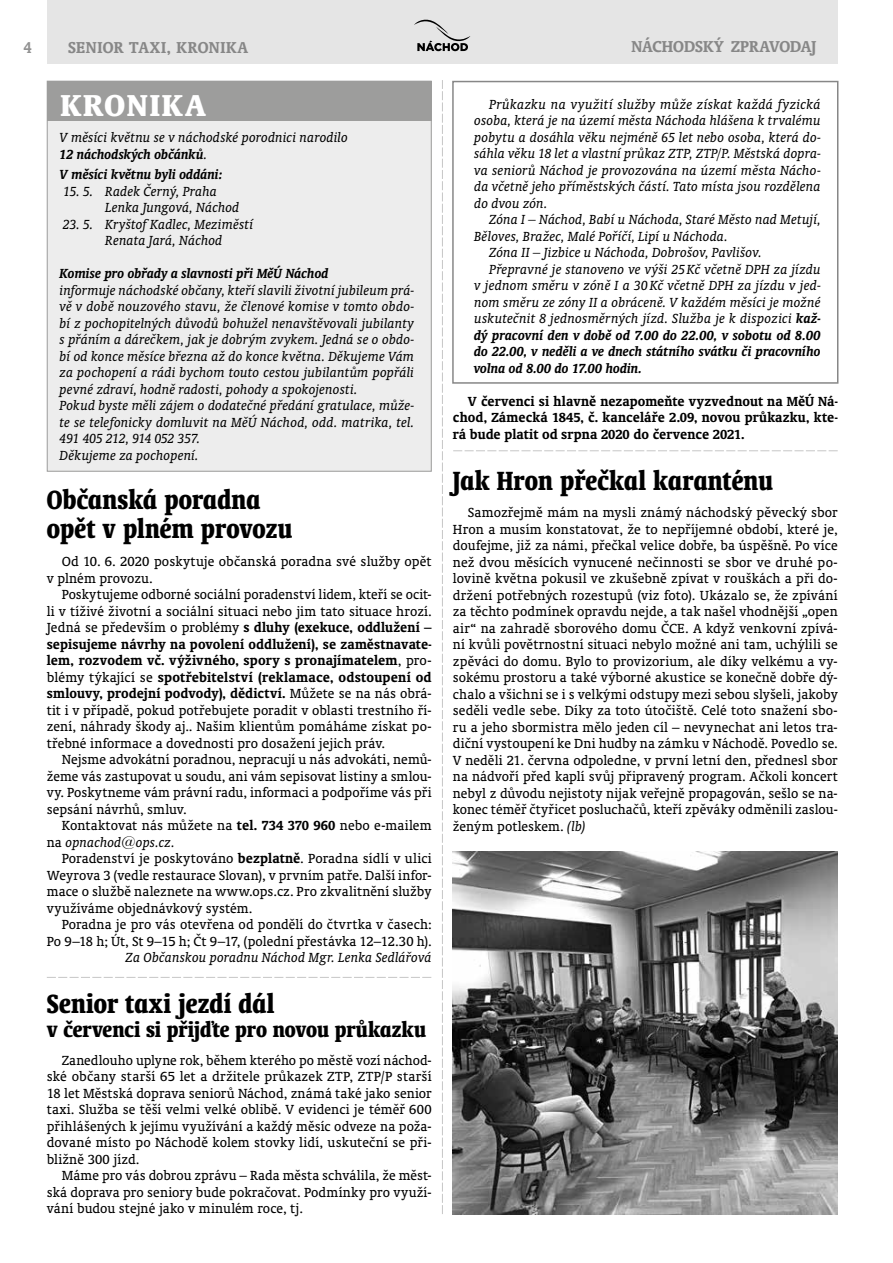
<style>
.page{position:relative;width:893px;height:1263px;background:#fff}
.page>*{position:absolute;margin:0;border:0;box-sizing:border-box;transform-origin:0 0}
.t1{font:700 condensed 34.5px "Oranda AT";letter-spacing:.055em;color:#fff;scale:1.05 1}
.t2{font:700 condensed 30px/28.5px "Oranda AT";letter-spacing:.01em;color:#000;scale:.92 1}
.t3{font:700 condensed 24px "Oranda AT";color:#000;scale:.95 1}
.t4{font:700 18px "Oranda AT";letter-spacing:.035em;color:#878787}
.t5{font:700 18px "Oranda AT";letter-spacing:.015em;color:#878787}
.t6{font:700 18px "Oranda AT";color:#929292;scale:.9 1}
.t7{font:15px/16.5px "Oranda AT";letter-spacing:.005em;color:#000;text-align:justify}
.t8{font:italic 15px/16.5px "Oranda AT";letter-spacing:.005em;color:#000}
.t9{font:italic 700 15px "Oranda AT";letter-spacing:.005em;color:#000}
.t10{font:700 15px/16.5px "Oranda AT";color:#000;text-align:justify}
.s1{font-weight:700}
.s2{font-style:italic}
</style>
<div class="page">
<div style="left:47px;top:0;width:791px;height:64px;background:#e5e5e5"></div>
<svg style="left:414px;top:19px;width:56px;height:32px"></svg>
<svg style="left:442px;top:80px;width:1px;height:1134px"></svg>
<div style="left:47px;top:81px;width:384px;height:390px;background:#ededed"></div>
<div style="left:48px;top:82px;width:384px;height:39px;background:#9d9d9c"></div>
<svg style="left:453px;top:450px;width:385px;height:1px"></svg>
<svg style="left:47px;top:977px;width:384px;height:1px"></svg>
<div style="left:452px;top:81px;width:386px;height:303px;border:2px solid #878787"></div>
<img style="left:453px;top:852px;width:385px;height:362px">
<p class="t6" style="left:24px;top:37px;width:10px">4</p>
<p class="t4" style="left:68px;top:37px;width:182px">SENIOR TAXI, KRONIKA</p>
<p class="t5" style="left:631px;top:36px;width:187px">NÁCHODSKÝ ZPRAVODAJ</p>
<h1 class="t1" style="left:60px;top:85px;width:140px">KRONIKA</h1>
<p class="t8" style="left:60px;top:129px;width:290px">V měsíci květnu se v náchodské porodnici narodilo<br><span class="s1">12 náchodských občánků</span>.</p>
<p class="t9" style="left:60px;top:166px;width:164px">V měsíci květnu byli oddáni:</p>
<p class="t8" style="left:105px;top:183px;width:136px;text-indent:-42px">15. 5. Radek Černý, Praha<br>Lenka Jungová, Náchod</p>
<p class="t8" style="left:105px;top:216px;width:149px;text-indent:-42px">23. 5. Kryštof Kadlec, Meziměstí<br>Renata Jará, Náchod</p>
<p class="t9" style="left:60px;top:265px;width:270px">Komise pro obřady a slavnosti při MěÚ Náchod</p>
<p class="t8" style="left:60px;top:282px;width:356px">informuje náchodské občany, kteří slavili životní jubileum prá&shy;vě v době nouzového stavu, že členové komise v tomto obdo&shy;bí z pochopitelných důvodů bohužel nenavštěvovali jubilanty s přáním a dárečkem, jak je dobrým zvykem. Jedná se o obdo&shy;bí od konce měsíce března až do konce května. Děkujeme Vám za pochopení a rádi bychom touto cestou jubilantům popřáli pevné zdraví, hodně radosti, pohody a spokojenosti.<br>Pokud byste měli zájem o dodatečné předání gratulace, může&shy;te se telefonicky domluvit na MěÚ Náchod, odd. matrika, tel.<br>491 405 212, 914 052 357.<br>Děkujeme za pochopení.</p>
<p class="t8" style="left:474px;top:96px;width:348px;text-align:justify;text-indent:15px">Průkazku na využití služby může získat každá fyzická osoba, která je na území města Náchoda hlášena k trvalému pobytu a dosáhla věku nejméně 65 let nebo osoba, která do&shy;sáhla věku 18 let a vlastní průkaz ZTP, ZTP/P. Městská dopra&shy;va seniorů Náchod je provozována na území města Nácho&shy;da včetně jeho příměstských částí. Tato místa jsou rozdělena do dvou zón.</p>
<p class="t8" style="left:489px;top:211px;width:333px">Zóna I – Náchod, Babí u Náchoda, Staré Město nad Metují,</p>
<p class="t8" style="left:474px;top:228px;width:255px">Běloves, Bražec, Malé Poříčí, Lipí u Náchoda.</p>
<p class="t8" style="left:489px;top:244px;width:274px">Zóna II – Jizbice u Náchoda, Dobrošov, Pavlišov.</p>
<p class="t8" style="left:489px;top:261px;width:333px">Přepravné je stanoveno ve výši 25Kč včetně DPH za jízdu</p>
<p class="t8" style="left:474px;top:277px;width:348px">v jednom směru v zóně I a 30Kč včetně DPH za jízdu v jed-</p>
<p class="t8" style="left:474px;top:294px;width:348px">nom směru ze zóny II a obráceně. V každém měsíci je možné</p>
<p class="t8" style="left:474px;top:310px;width:348px">uskutečnit 8 jednosměrných jízd. Služba je k dispozici <span class="s1">kaž-</span></p>
<p class="t9" style="left:474px;top:326px;width:348px">dý pracovní den v době od 7.00 do 22.00, v sobotu od 8.00</p>
<p class="t9" style="left:474px;top:343px;width:348px">do 22.00, v neděli a ve dnech státního svátku či pracovního</p>
<p class="t9" style="left:474px;top:359px;width:169px">volna od 8.00 do 17.00 hodin.</p>
<p class="t10" style="left:453px;top:392px;width:386px;text-indent:15px">V červenci si hlavně nezapomeňte vyzvednout na MěÚ Ná&shy;chod, Zámecká 1845, č. kanceláře 2.09, novou průkazku, kte&shy;rá bude platit od srpna 2020 do července 2021.</p>
<h2 class="t2" style="left:47px;top:485px;width:268px">Občanská poradna opět v plném provozu</h2>
<p class="t7" style="left:47px;top:553px;width:386px;text-indent:15px">Od 10. 6. 2020 poskytuje občanská poradna své služby opět v plném provozu.</p>
<p class="t7" style="left:47px;top:586px;width:386px;text-indent:15px">Poskytujeme odborné sociální poradenství lidem, kteří se ocit&shy;li v tíživé životní a sociální situaci nebo jim tato situace hrozí.<br>Jedná se především o problémy <span class="s1">s dluhy (exekuce, oddlužení – sepisujeme návrhy na povolení oddlužení), se zaměstnavate&shy;lem, rozvodem vč. výživného, spory s pronajímatelem</span>, pro&shy;blémy týkající se <span class="s1">spotřebitelství (reklamace, odstoupení od smlouvy, prodejní podvody), dědictví.</span> Můžete se na nás obrá&shy;tit i v případě, pokud potřebujete poradit v oblasti trestního ří&shy;zení, náhrady škody aj.. Našim klientům pomáháme získat po&shy;třebné informace a dovednosti pro dosažení jejich práv.</p>
<p class="t7" style="left:47px;top:751px;width:386px;text-indent:15px">Nejsme advokátní poradnou, nepracují u nás advokáti, nemů&shy;žeme vás zastupovat u soudu, ani vám sepisovat listiny a smlou&shy;vy. Poskytneme vám právní radu, informaci a podpoříme vás při sepsání návrhů, smluv.</p>
<p class="t7" style="left:47px;top:817px;width:386px;text-indent:15px">Kontaktovat nás můžete na <span class="s1">tel. 734 370 960</span> nebo e-mailem na <span class="s2">opnachod@ops.cz.</span></p>
<p class="t7" style="left:47px;top:850px;width:386px;text-indent:15px">Poradenství je poskytováno <span class="s1">bezplatně</span>. Poradna sídlí v ulici Weyrova 3 (vedle restaurace Slovan), v prvním patře. Další infor&shy;mace o službě naleznete na www.ops.cz. Pro zkvalitnění služby využíváme objednávkový systém.</p>
<p class="t7" style="left:47px;top:916px;width:386px;text-align:right">Poradna je pro vás otevřena od pondělí do čtvrtka v časech:<br>Po 9–18 h; Út, St 9–15 h; Čt 9–17, (polední přestávka 12–12.30 h).</p>
<p class="t8" style="left:126px;top:949px;width:307px">Za Občanskou poradnu Náchod Mgr. Lenka Sedlářová</p>
<h2 class="t2" style="left:47px;top:989px;width:249px">Senior taxi jezdí dál</h2>
<h3 class="t3" style="left:47px;top:1015px;width:401px">v červenci si přijďte pro novou průkazku</h3>
<p class="t7" style="left:47px;top:1051px;width:386px;text-indent:15px">Zanedlouho uplyne rok, během kterého po městě vozí náchod&shy;ské občany starší 65 let a držitele průkazek ZTP, ZTP/P starší 18 let Městská doprava seniorů Náchod, známá také jako senior taxi. Služba se těší velmi velké oblibě. V evidenci je téměř 600 přihlášených k jejímu využívání a každý měsíc odveze na poža&shy;dované místo po Náchodě kolem stovky lidí, uskuteční se při&shy;bližně 300 jízd.</p>
<p class="t7" style="left:47px;top:1167px;width:386px;text-indent:15px">Máme pro vás dobrou zprávu – Rada města schválila, že měst&shy;ská doprava pro seniory bude pokračovat. Podmínky pro využí&shy;vání budou stejné jako v minulém roce, tj.</p>
<h2 class="t2" style="left:453px;top:465px;width:349px">Jak Hron přečkal karanténu</h2>
<p class="t7" style="left:453px;top:504px;width:386px;text-indent:15px">Samozřejmě mám na mysli známý náchodský pěvecký sbor Hron a musím konstatovat, že to nepříjemné období, které je, doufejme, již za námi, přečkal velice dobře, ba úspěšně. Po více než dvou měsících vynucené nečinnosti se sbor ve druhé po&shy;lovině května pokusil ve zkušebně zpívat v rouškách a při do&shy;držení potřebných rozestupů (viz foto). Ukázalo se, že zpívání za těchto podmínek opravdu nejde, a tak našel vhodnější „open air“ na zahradě sborového domu ČCE. A když venkovní zpívá&shy;ní kvůli povětrnostní situaci nebylo možné ani tam, uchýlili se zpěváci do domu. Bylo to provizorium, ale díky velkému a vy&shy;sokému prostoru a také výborné akustice se konečně dobře dý&shy;chalo a všichni se i s velkými odstupy mezi sebou slyšeli, jakoby seděli vedle sebe. Díky za toto útočiště. Celé toto snažení sbo&shy;ru a jeho sbormistra mělo jeden cíl – nevynechat ani letos tra&shy;diční vystoupení ke Dni hudby na zámku v Náchodě. Povedlo se.<br>V neděli 21. června odpoledne, v první letní den, přednesl sbor na nádvoří před kaplí svůj připravený program. Ačkoli koncert nebyl z důvodu nejistoty nijak veřejně propagován, sešlo se na&shy;konec téměř čtyřicet posluchačů, kteří zpěváky odměnili zaslou&shy;ženým potleskem. <span class="s2">(lb)</span></p>
</div>
